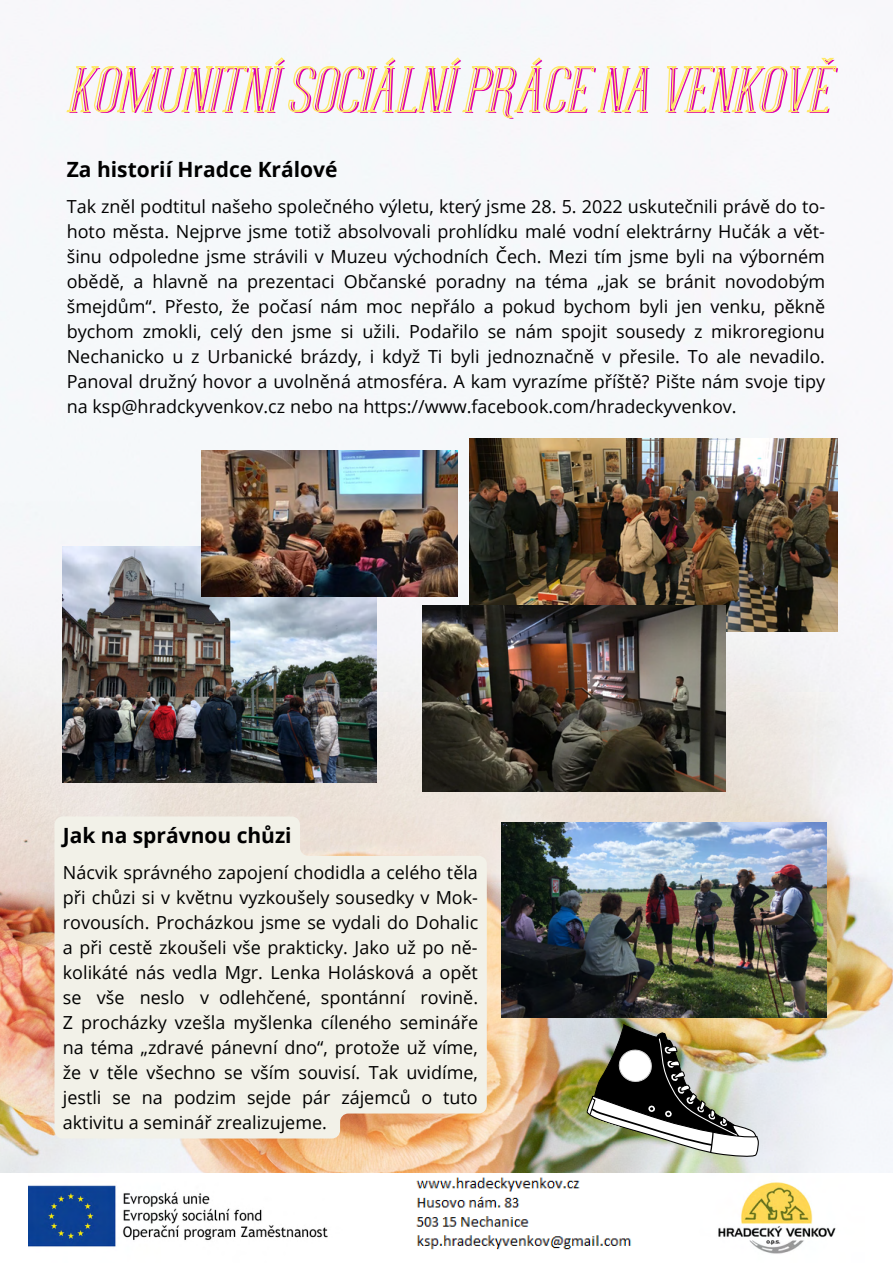
<style>
.page{position:relative;width:893px;height:1264px;background:#fff}
.page>*{position:absolute;margin:0;border:0;box-sizing:border-box;transform-origin:0 0}
.t1{font:italic 64.05px "FLOREN";color:#dd00ae}
.t2{font:700 21px "Open Sans";color:#000}
.t3{font:18px/25px "Open Sans";color:#000;text-align:justify}
</style>
<div class="page">
<img style="left:0;top:0;width:892px;height:1173px">
<img style="left:718px;top:1182px;width:118px;height:72px">
<img style="left:28px;top:1185px;width:300px;height:62px">
<img style="left:416px;top:1177px;width:216px;height:73px">
<img style="left:501px;top:822px;width:325px;height:195px">
<img style="left:63px;top:546px;width:313px;height:236px">
<img style="left:469px;top:438px;width:368px;height:193px">
<img style="left:423px;top:605px;width:302px;height:186px">
<img style="left:202px;top:450px;width:255px;height:146px">
<img style="left:584px;top:1022px;width:179px;height:147px">
<svg style="left:66px;top:56px;width:771px;height:63px"></svg>
<svg style="left:54px;top:816px;width:433px;height:322px;background:#f1eee3"></svg>
<h1 class="t1" style="left:67px;top:56px;width:763px">KOMUNITNÍ SOCIÁLNÍ PRÁCE NA VENKOVĚ</h1>
<p class="t2" style="left:67px;top:154px;width:272px">Za historií Hradce Králové</p>
<p class="t3" style="left:67px;top:193px;width:760px">Tak zněl podtitul našeho společného výletu, který jsme 28. 5. 2022 uskutečnili právě do to&shy;hoto města. Nejprve jsme totiž absolvovali prohlídku malé vodní elektrárny Hučák a vět&shy;šinu odpoledne jsme strávili v Muzeu východních Čech. Mezi tím jsme byli na výborném obědě, a hlavně na prezentaci Občanské poradny na téma „jak se bránit novodobým šmejdům“. Přesto, že počasí nám moc nepřálo a pokud bychom byli jen venku, pěkně bychom zmokli, celý den jsme si užili. Podařilo se nám spojit sousedy z mikroregionu Nechanicko u z Urbanické brázdy, i když Ti byli jednoznačně v přesile. To ale nevadilo.<br>Panoval družný hovor a uvolněná atmosféra. A kam vyrazíme příště? Pište nám svoje tipy na ksp@hradckyvenkov.cz nebo na https://www.facebook.com/hradeckyvenkov.</p>
<p class="t2" style="left:63px;top:820px;width:230px">Jak na správnou chůzi</p>
<p class="t3" style="left:63px;top:859px;width:417px">Nácvik správného zapojení chodidla a celého těla při chůzi si v květnu vyzkoušely sousedky v Mok&shy;rovousích. Procházkou jsme se vydali do Dohalic a při cestě zkoušeli vše prakticky. Jako už po ně&shy;kolikáté nás vedla Mgr. Lenka Holásková a opět se vše neslo v odlehčené, spontánní rovině.<br>Z procházky vzešla myšlenka cíleného semináře na téma „zdravé pánevní dno“, protože už víme, že v těle všechno se vším souvisí. Tak uvidíme, jestli se na podzim sejde pár zájemců o tuto aktivitu a seminář zrealizujeme.</p>
</div>
